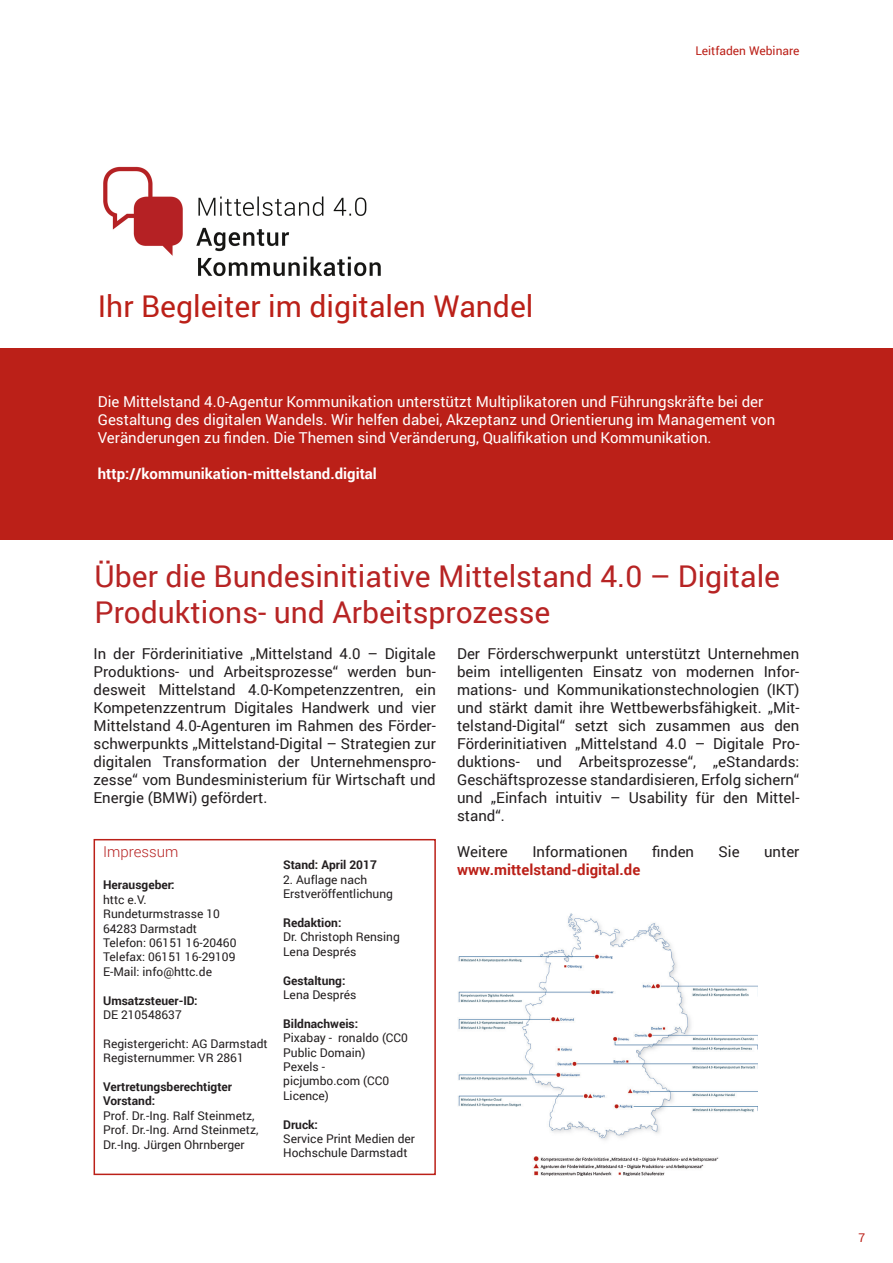
<style>
.page{position:relative;width:893px;height:1263px;background:#fff}
.page>*{position:absolute;margin:0;border:0;box-sizing:border-box;transform-origin:0 0}
.t1{font:30px/36px "Roboto";color:#b72424}
.t2{font:30px "Roboto";color:#bb2018}
.t3{font:15px/18px "Roboto";color:#231f20;text-align:justify}
.t4{font:15px/18px "Roboto";color:#fff}
.t5{font:700 15px "Roboto";color:#fff}
.t6{font:700 15px "Roboto";color:#bb2018}
.t7{font:300 15px "Roboto";color:#b72424}
.t8{font:12px/14.4px "Roboto";color:#231f20}
.t9{font:700 12px/14.4px "Roboto";color:#231f20}
.t10{font:12px "Roboto";color:#bb2018}
</style>
<div class="page">
<div style="left:0;top:349px;width:893px;height:191px;background:#bb2018"></div>
<div style="left:94px;top:839px;width:342px;height:336px;border:2px solid #bb2018"></div>
<img style="left:103px;top:166px;width:278px;height:111px">
<img style="left:458px;top:913px;width:299px;height:262px">
<p class="t10" style="left:695px;top:42px;width:106px">Leitfaden Webinare</p>
<h1 class="t2" style="left:98px;top:285px;width:437px">Ihr Begleiter im digitalen Wandel</h1>
<p class="t4" style="left:98px;top:392px;width:679px">Die Mittelstand 4.0-Agentur Kommunikation unterstützt Multiplikatoren und Führungskräfte bei der<br>Gestaltung des digitalen Wandels. Wir helfen dabei, Akzeptanz und Orientierung im Management von<br>Veränderungen zu finden. Die Themen sind Veränderung, Qualifikation und Kommunikation.</p>
<p class="t5" style="left:98px;top:463px;width:281px">http://kommunikation-mittelstand.digital</p>
<h1 class="t1" style="left:95px;top:557px;width:687px">Über die Bundesinitiative Mittelstand 4.0 – Digitale<br>Produktions- und Arbeitsprozesse</h1>
<p class="t3" style="left:94px;top:644px;width:344px">In der Förderinitiative „Mittelstand 4.0 – Digitale Produktions- und Arbeitsprozesse“ werden bun&shy;desweit Mittelstand 4.0-Kompetenzzentren, ein Kompetenzzentrum Digitales Handwerk und vier Mittelstand 4.0-Agenturen im Rahmen des Förder&shy;schwerpunkts „Mittelstand-Digital – Strategien zur digitalen Transformation der Unternehmenspro&shy;zesse“ vom Bundesministerium für Wirtschaft und Energie (BMWi) gefördert.</p>
<p class="t3" style="left:457px;top:644px;width:344px">Der Förderschwerpunkt unterstützt Unternehmen beim intelligenten Einsatz von modernen Infor&shy;mations- und Kommunikationstechnologien (IKT) und stärkt damit ihre Wettbewerbsfähigkeit. „Mit&shy;telstand-Digital“ setzt sich zusammen aus den Förderinitiativen „Mittelstand 4.0 – Digitale Pro&shy;duktions- und Arbeitsprozesse“, „eStandards:<br>Geschäftsprozesse standardisieren, Erfolg sichern“ und „Einfach intuitiv – Usability für den Mittel&shy;stand“.</p>
<p class="t3" style="left:457px;top:842px;width:52px">Weitere</p>
<p class="t3" style="left:532px;top:842px;width:97px">Informationen</p>
<p class="t3" style="left:652px;top:842px;width:43px">finden</p>
<p class="t3" style="left:719px;top:842px;width:23px">Sie</p>
<p class="t3" style="left:764px;top:842px;width:37px">unter</p>
<p class="t6" style="left:457px;top:859px;width:185px">www.mittelstand-digital.de</p>
<p class="t7" style="left:103px;top:841px;width:77px">Impressum</p>
<p class="t9" style="left:103px;top:877px;width:73px">Herausgeber:</p>
<p class="t8" style="left:103px;top:892px;width:135px">httc e.V.<br>Rundeturmstrasse 10<br>64283 Darmstadt<br>Telefon: 06151 16-20460<br>Telefax: 06151 16-29109<br>E-Mail: info@httc.de</p>
<p class="t9" style="left:103px;top:993px;width:96px">Umsatzsteuer-ID:</p>
<p class="t8" style="left:103px;top:1007px;width:80px">DE 210548637</p>
<p class="t8" style="left:103px;top:1036px;width:166px">Registergericht: AG Darmstadt<br>Registernummer: VR 2861</p>
<p class="t9" style="left:103px;top:1079px;width:131px">Vertretungsberechtigter<br>Vorstand:</p>
<p class="t8" style="left:103px;top:1108px;width:157px">Prof. Dr.-Ing. Ralf Steinmetz,<br>Prof. Dr.-Ing. Arnd Steinmetz,<br>Dr.-Ing. Jürgen Ohrnberger</p>
<p class="t9" style="left:283px;top:857px;width:95px">Stand: April 2017</p>
<p class="t8" style="left:283px;top:872px;width:111px">2. Auflage nach<br>Erstveröffentlichung</p>
<p class="t9" style="left:283px;top:915px;width:60px">Redaktion:</p>
<p class="t8" style="left:283px;top:929px;width:118px">Dr. Christoph Rensing<br>Lena Després</p>
<p class="t9" style="left:283px;top:972px;width:64px">Gestaltung:</p>
<p class="t8" style="left:283px;top:987px;width:75px">Lena Després</p>
<p class="t9" style="left:283px;top:1016px;width:77px">Bildnachweis:</p>
<p class="t8" style="left:283px;top:1030px;width:126px">Pixabay - ronaldo (CC0<br>Public Domain)<br>Pexels -<br>picjumbo.com (CC0<br>Licence)</p>
<p class="t9" style="left:283px;top:1116px;width:36px">Druck:</p>
<p class="t8" style="left:283px;top:1131px;width:133px">Service Print Medien der<br>Hochschule Darmstadt</p>
<p class="t10" style="left:858px;top:1229px;width:8px">7</p>
</div>
